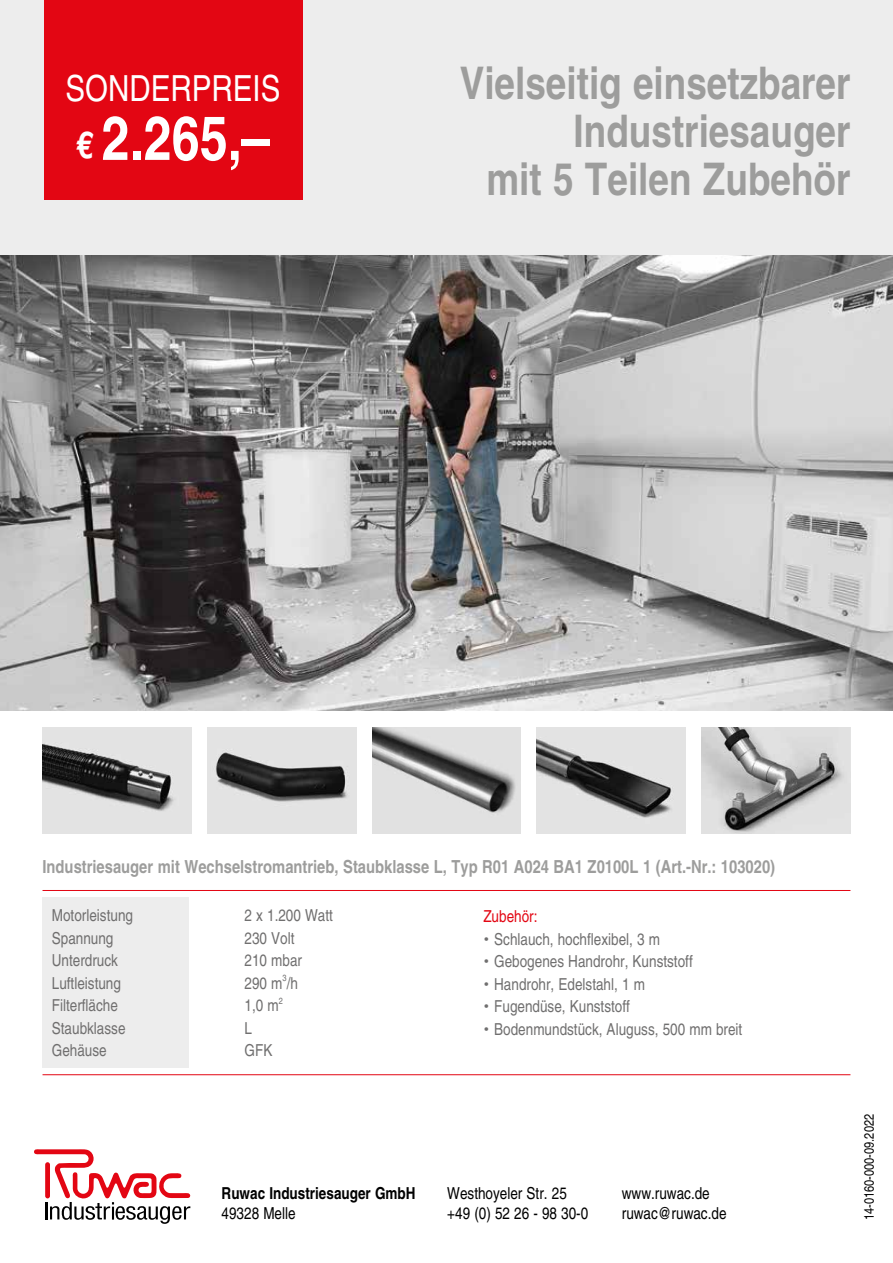
<style>
.page{position:relative;width:893px;height:1263px;background:#fff}
.page>*{position:absolute;margin:0;border:0;box-sizing:border-box;transform-origin:0 0}
.t1{font:700 condensed 61.5px "Helvetica";color:#fff}
.t2{font:700 condensed 45px/48px "Helvetica";color:#9d9d9c;text-align:right}
.t3{font:condensed 36px "Helvetica";color:#fff}
.t4{font:700 condensed 18px "Helvetica";color:#9d9d9c}
.t5{font:condensed 16.5px "Helvetica";color:#706f6f}
.t6{font:condensed 16.5px/19.8px "Helvetica";color:#000}
.t7{font:700 condensed 16.5px "Helvetica";color:#000}
.t8{font:condensed 16.5px "Helvetica";color:#e30613}
.t9{font:condensed 13.5px "Helvetica";color:#000}
.t10{font:condensed 9px "Helvetica";color:#706f6f}
.s1{font-size:37.5px}
.s2{font-stretch:normal}
</style>
<div class="page">
<div style="left:0;top:0;width:893px;height:710px;background:#ededed"></div>
<img style="left:0;top:255px;width:893px;height:455px">
<div style="left:43px;top:897px;width:146px;height:170px;background:#ededed"></div>
<hr style="left:43px;top:1074px;width:807px;height:1px;background:#e30613">
<hr style="left:43px;top:890px;width:807px;height:1px;background:#e30613">
<img style="left:43px;top:727px;width:148px;height:106px">
<img style="left:207px;top:727px;width:149px;height:106px">
<img style="left:372px;top:727px;width:149px;height:106px">
<img style="left:537px;top:727px;width:149px;height:106px">
<img style="left:702px;top:727px;width:148px;height:106px">
<svg style="left:34px;top:1149px;width:156px;height:75px"></svg>
<div style="left:44px;top:0;width:258px;height:200px;background:#e30613"></div>
<h3 class="t3" style="left:66px;top:68px;width:216px">SONDERPREIS</h3>
<h1 class="t1" style="left:76px;top:101px;width:195px"><span class="s1">€</span> 2.265,–</h1>
<h2 class="t2" style="left:460px;top:59px;width:392px">Vielseitig einsetzbarer<br>Industriesauger<br>mit 5 Teilen Zubehör</h2>
<p class="t4" style="left:43px;top:855px;width:734px">Industriesauger mit Wechselstromantrieb, Staubklasse L, Typ R01 A024 BA1 Z0100L 1 (Art.-Nr.: 103020)</p>
<p class="t5" style="left:52px;top:906px;width:83px">Motorleistung</p>
<p class="t5" style="left:245px;top:906px;width:90px">2 x 1.200 Watt</p>
<p class="t5" style="left:52px;top:928px;width:63px">Spannung</p>
<p class="t5" style="left:245px;top:928px;width:52px">230 Volt</p>
<p class="t5" style="left:52px;top:951px;width:68px">Unterdruck</p>
<p class="t5" style="left:245px;top:951px;width:59px">210 mbar</p>
<p class="t5" style="left:52px;top:973px;width:71px">Luftleistung</p>
<p class="t5" style="left:245px;top:973px;width:55px">290 m /h</p>
<p class="t10" style="left:283px;top:973px;width:6px">3</p>
<p class="t5" style="left:52px;top:996px;width:68px">Filterfläche</p>
<p class="t5" style="left:245px;top:996px;width:36px">1,0 m</p>
<p class="t10" style="left:279px;top:995px;width:6px">2</p>
<p class="t5" style="left:52px;top:1018px;width:75px">Staubklasse</p>
<p class="t5" style="left:245px;top:1018px;width:9px">L</p>
<p class="t5" style="left:52px;top:1041px;width:56px">Gehäuse</p>
<p class="t5" style="left:245px;top:1041px;width:29px">GFK</p>
<p class="t8" style="left:483px;top:907px;width:56px">Zubehör:</p>
<p class="t5" style="left:483px;top:929px;width:178px"><span class="s2">•</span> Schlauch, hochflexibel, 3 m</p>
<p class="t5" style="left:483px;top:952px;width:211px"><span class="s2">•</span> Gebogenes Handrohr, Kunststoff</p>
<p class="t5" style="left:483px;top:974px;width:163px"><span class="s2">•</span> Handrohr, Edelstahl, 1 m</p>
<p class="t5" style="left:483px;top:997px;width:148px"><span class="s2">•</span> Fugendüse, Kunststoff</p>
<p class="t5" style="left:483px;top:1020px;width:260px"><span class="s2">•</span> Bodenmundstück, Aluguss, 500 mm breit</p>
<p class="t7" style="left:222px;top:1183px;width:195px">Ruwac Industriesauger GmbH</p>
<p class="t6" style="left:222px;top:1203px;width:76px">49328 Melle</p>
<p class="t6" style="left:447px;top:1183px;width:143px">Westhoyeler Str. 25 +49 (0) 52 26 - 98 30-0</p>
<p class="t6" style="left:622px;top:1183px;width:106px">www.ruwac.de ruwac@ruwac.de</p>
<p class="t9" style="left:861px;top:1220px;width:108px;rotate:-90deg">14-0160-000-09.2022</p>
</div>
